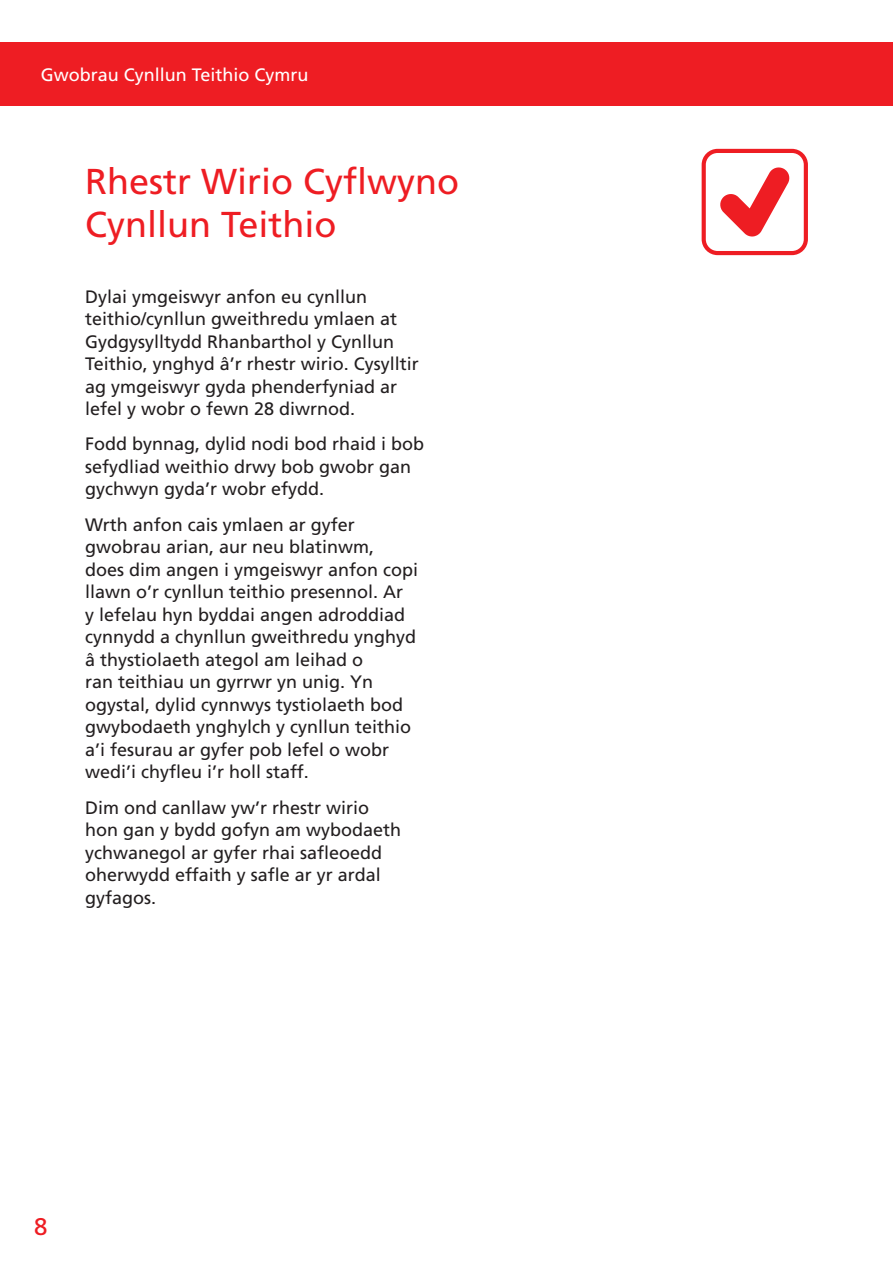
<style>
.page{position:relative;width:893px;height:1263px;background:#fff}
.page>*{position:absolute;margin:0;border:0;box-sizing:border-box;transform-origin:0 0}
.t1{font:36px/43.2px "Frutiger";color:#ee1d23}
.t2{font:24px "Frutiger";color:#ee1d23}
.Body_Copy{font:18px/22.5px "Frutiger";color:#231f20}
.t3{font:18px "Frutiger";color:#fff}
</style>
<div class="page">
<div style="left:0;top:43px;width:893px;height:63px;background:#ee1d23"></div>
<svg style="left:702px;top:149px;width:106px;height:106px"></svg>
<p class="t3" style="left:41px;top:64px;width:269px">Gwobrau Cynllun Teithio Cymru</p>
<p class="t1" style="left:85px;top:160px;width:376px">Rhestr Wirio Cyflwyno<br>Cynllun Teithio</p>
<p class="Body_Copy" style="left:85px;top:285px;width:335px">Dylai ymgeiswyr anfon eu cynllun teithio/cynllun gweithredu ymlaen at Gydgysylltydd Rhanbarthol y Cynllun Teithio, ynghyd â’r rhestr wirio. Cysylltir ag ymgeiswyr gyda phenderfyniad ar lefel y wobr o fewn 28 diwrnod.</p>
<p class="Body_Copy" style="left:85px;top:433px;width:341px">Fodd bynnag, dylid nodi bod rhaid i bob sefydliad weithio drwy bob gwobr gan gychwyn gyda’r wobr efydd.</p>
<p class="Body_Copy" style="left:85px;top:513px;width:335px">Wrth anfon cais ymlaen ar gyfer gwobrau arian, aur neu blatinwm,<br>does dim angen i ymgeiswyr anfon copi llawn o’r cynllun teithio presennol. Ar<br>y lefelau hyn byddai angen adroddiad cynnydd a chynllun gweithredu ynghyd â thystiolaeth ategol am leihad o<br>ran teithiau un gyrrwr yn unig. Yn ogystal, dylid cynnwys tystiolaeth bod gwybodaeth ynghylch y cynllun teithio a’i fesurau ar gyfer pob lefel o wobr wedi’i chyfleu i’r holl staff.</p>
<p class="Body_Copy" style="left:85px;top:796px;width:318px">Dim ond canllaw yw’r rhestr wirio hon gan y bydd gofyn am wybodaeth ychwanegol ar gyfer rhai safleoedd oherwydd effaith y safle ar yr ardal gyfagos.</p>
<h2 class="t2" style="left:34px;top:1212px;width:15px">8</h2>
</div>
